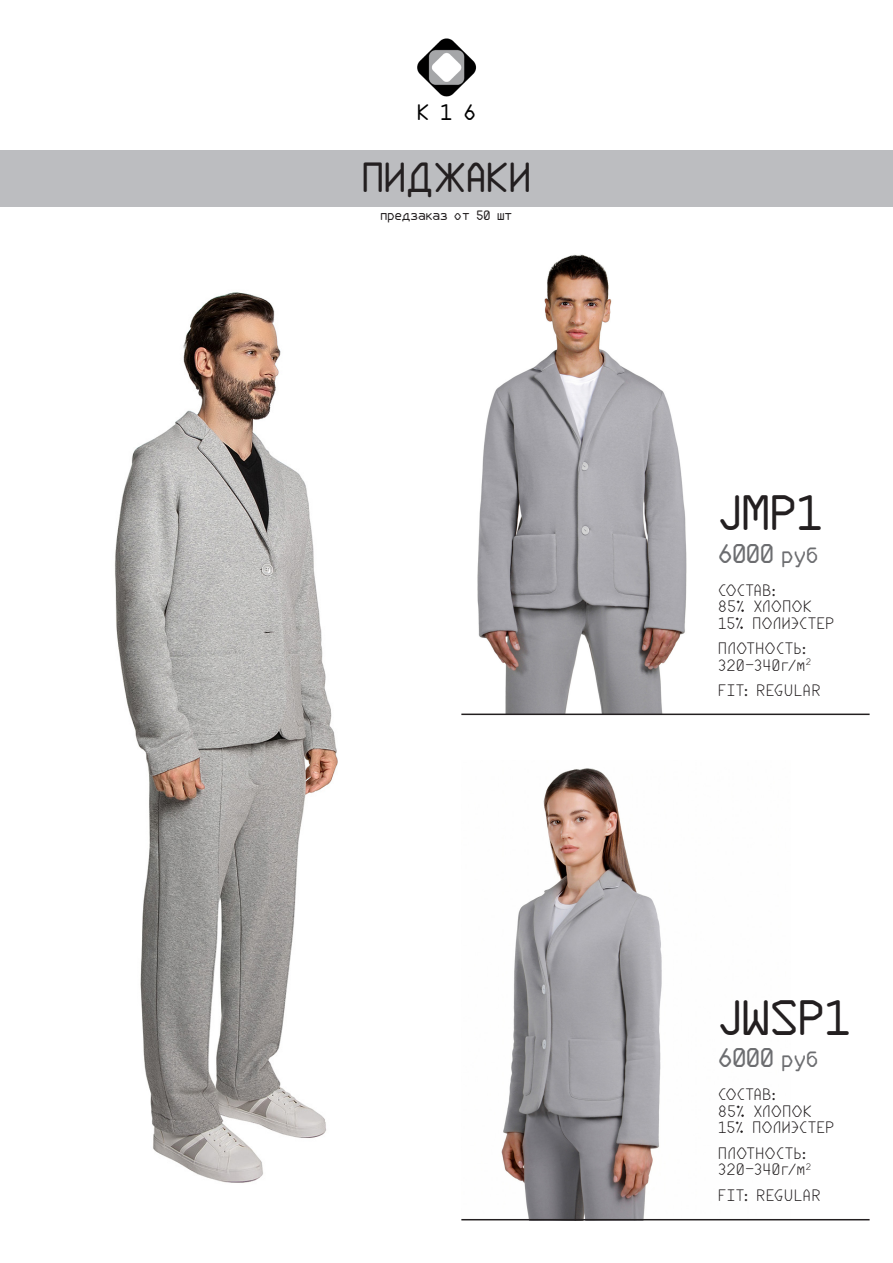
<style>
.page{position:relative;width:893px;height:1263px;background:#fff}
.page>*{position:absolute;margin:0;border:0;box-sizing:border-box;transform-origin:0 0}
.t1{font:700 49.5px "OCK16";color:#231f20}
.t2{font:700 42px "OCK16";color:#231f20}
.t3{font:700 27px "OCK16";color:#6c6d70}
.t4{font:700 22.5px "OCK16";color:#000}
.t5{font:16.5px "OCK16";letter-spacing:.01em;color:#231f20}
.t6{font:700 13.5px "OCK16";color:#231f20}
.s1{font-size:22.5px}
</style>
<div class="page">
<img style="left:114px;top:292px;width:383px;height:891px">
<div style="left:0;top:150px;width:893px;height:57px;background:#bcbdc0"></div>
<img style="left:417px;top:38px;width:60px;height:59px">
<img style="left:461px;top:254px;width:226px;height:459px">
<img style="left:461px;top:760px;width:201px;height:459px">
<hr style="left:461px;top:713px;width:409px;height:2px;background:#231f20">
<hr style="left:461px;top:1219px;width:409px;height:1px;background:#231f20">
<p class="t4" style="left:417px;top:97px;width:60px">K 1 6</p>
<p class="t2" style="left:362px;top:150px;width:171px">ПИДЖАКИ</p>
<p class="t6" style="left:381px;top:207px;width:133px">предзаказ от 50 шт</p>
<p class="t1" style="left:718px;top:481px;width:106px">JMP1</p>
<p class="t3" style="left:718px;top:536px;width:101px">6000 <span class="s1">руб</span></p>
<p class="t5" style="left:718px;top:579px;width:59px">СОСТАВ:</p>
<p class="t5" style="left:718px;top:596px;width:95px">85% ХЛОПОК</p>
<p class="t5" style="left:718px;top:612px;width:118px">15% ПОЛИЭСТЕР</p>
<p class="t5" style="left:718px;top:638px;width:89px">ПЛОТНОСТЬ:</p>
<p class="t5" style="left:718px;top:654px;width:94px">320-340г/м<sup>2</sup></p>
<p class="t5" style="left:718px;top:680px;width:104px">FIT: REGULAR</p>
<p class="t1" style="left:718px;top:986px;width:134px">JWSP1</p>
<p class="t3" style="left:718px;top:1041px;width:101px">6000 <span class="s1">руб</span></p>
<p class="t5" style="left:718px;top:1084px;width:59px">СОСТАВ:</p>
<p class="t5" style="left:718px;top:1100px;width:95px">85% ХЛОПОК</p>
<p class="t5" style="left:718px;top:1117px;width:118px">15% ПОЛИЭСТЕР</p>
<p class="t5" style="left:718px;top:1142px;width:89px">ПЛОТНОСТЬ:</p>
<p class="t5" style="left:718px;top:1159px;width:94px">320-340г/м<sup>2</sup></p>
<p class="t5" style="left:718px;top:1184px;width:104px">FIT: REGULAR</p>
</div>
